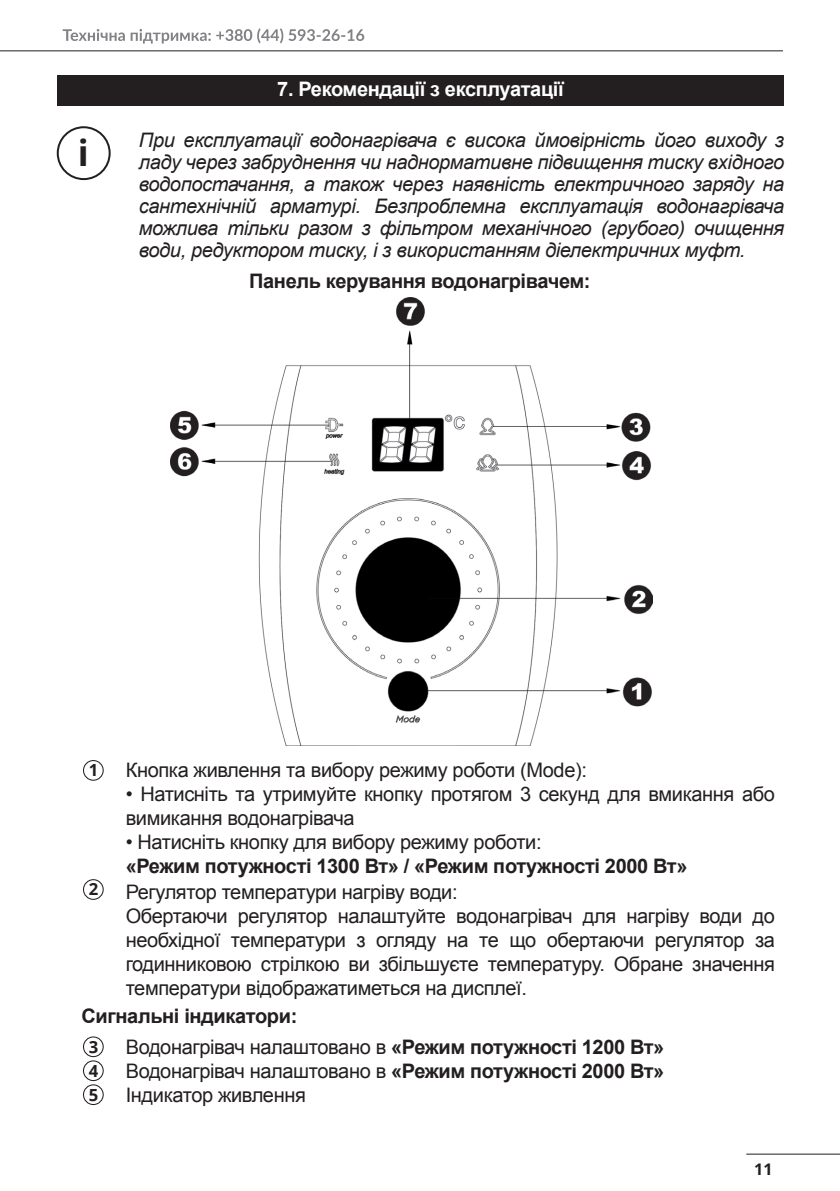
<style>
.page{position:relative;width:840px;height:1191px;background:#fff}
.page>*{position:absolute;margin:0;border:0;box-sizing:border-box;transform-origin:0 0}
.t1{font:700 36px "Open Sans";color:#231f20}
.t2{font:20px/24px "Arial";letter-spacing:-.02em;color:#231f20}
.t3{font:italic 20px/22px "Arial";letter-spacing:-.02em;color:#231f20;text-align:justify}
.t4{font:700 20px "Arial";letter-spacing:-.02em;color:#231f20}
.t5{font:700 20px "Arial";letter-spacing:-.02em;color:#fff}
.t6{font:700 16.8px/24px "Open Sans";color:#231f20;text-align:justify}
.t7{font:700 16px "Open Sans";color:#231f20}
.s1{font-weight:700}
</style>
<div class="page">
<svg style="left:63px;top:28px;width:301px;height:16px"></svg>
<hr style="left:746px;top:1153px;width:93px;height:1px;background:#231f20">
<div style="left:57px;top:126px;width:54px;height:54px;border:2px solid #231f20;border-radius:50%"></div>
<img style="left:170px;top:298px;width:482px;height:447px">
<div style="left:83px;top:1036px;width:21px;height:21px;border:1px solid #231f20;border-radius:50%"></div>
<div style="left:83px;top:760px;width:21px;height:20px;border:1px solid #231f20;border-radius:50%"></div>
<div style="left:83px;top:879px;width:21px;height:21px;border:1px solid #231f20;border-radius:50%"></div>
<div style="left:83px;top:1060px;width:21px;height:21px;border:1px solid #231f20;border-radius:50%"></div>
<div style="left:83px;top:1084px;width:21px;height:21px;border:1px solid #231f20;border-radius:50%"></div>
<hr style="left:0;top:50px;width:782px;height:1px;background:#231f20">
<div style="left:58px;top:75px;width:725px;height:31px;background:#231f20"></div>
<h1 class="t1" style="left:78px;top:128px;width:12px">i</h1>
<p class="t5" style="left:277px;top:75px;width:288px">7. Рекомендації з експлуатації</p>
<p class="t3" style="left:139px;top:129px;width:646px">При експлуатації водонагрівача є висока ймовірність його виходу з ладу через забруднення чи наднормативне підвищення тиску вхідного водопостачання, а також через наявність електричного заряду на сантехнічній арматурі. Безпроблемна експлуатація водонагрівача можлива тільки разом з фільтром механічного (грубого) очищення води, редуктором тиску, i з використанням діелектричних муфт.</p>
<p class="t4" style="left:249px;top:267px;width:343px">Панель керування водонагрівачем:</p>
<p class="t6" style="left:89px;top:757px;width:11px">1</p>
<p class="t6" style="left:89px;top:877px;width:11px">2</p>
<p class="t2" style="left:126px;top:757px;width:462px">Кнопка живлення та вибору режиму роботи (Mode):</p>
<p class="t2" style="left:126px;top:781px;width:650px">• Натисніть та утримуйте кнопку протягом 3 секунд для вмикання або вимикання водонагрівача</p>
<p class="t2" style="left:126px;top:829px;width:417px">• Натисніть кнопку для вибору режиму роботи:</p>
<p class="t4" style="left:126px;top:852px;width:563px">«Режим потужності 1300 Вт» / «Режим потужності 2000 Вт»</p>
<p class="t2" style="left:126px;top:880px;width:650px">Регулятор температури нагріву води:<br>Обертаючи регулятор налаштуйте водонагрівач для нагріву води до необхідної температури з огляду на те що обертаючи регулятор за годинниковою стрілкою ви збільшуєте температуру. Обране значення температури відображатиметься на дисплеї.</p>
<p class="t4" style="left:81px;top:1002px;width:217px">Сигнальні індикатори:</p>
<p class="t6" style="left:89px;top:1034px;width:11px">3<br>4<br>5</p>
<p class="t2" style="left:126px;top:1035px;width:540px;text-align:justify">Водонагрівач налаштовано в <span class="s1">«Режим потужності 1200 Вт» </span>Водонагрівач налаштовано в <span class="s1">«Режим потужності 2000 Вт» </span>Індикатор живлення</p>
<p class="t7" style="left:753px;top:1157px;width:20px">11</p>
</div>
